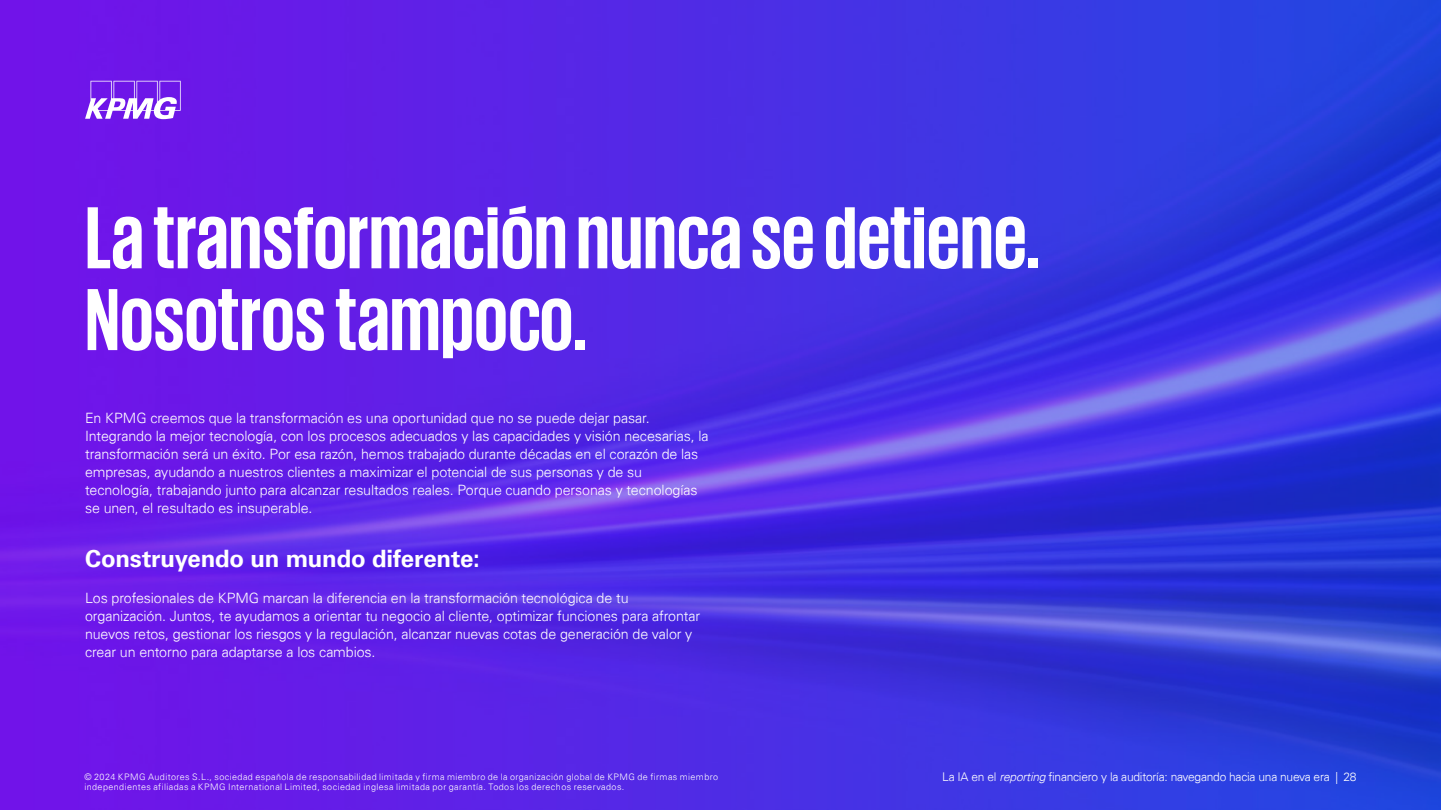
<style>
.page{position:relative;width:1441px;height:810px;background:#fff}
.page>*{position:absolute;margin:0;border:0;box-sizing:border-box;transform-origin:0 0}
.t1{font:700 90px/81.8px "KPMG";color:#fff}
.t2{font:700 24px "Univers 65";letter-spacing:-.01em;color:#fff}
.t3{font:300 14.25px/18px "Univers 45";letter-spacing:-.005em;color:#fff}
.t4{font:300 12px "Univers 45";letter-spacing:-.02em;color:#fff}
.t5{font:300 9px/10.8px "Univers 45";letter-spacing:.045em;color:#fff}
.s1{font-style:italic}
</style>
<div class="page">
<img style="left:0;top:0;width:1440px;height:810px">
<svg style="left:85px;top:81px;width:96px;height:38px"></svg>
<h1 class="t1" style="left:85px;top:194px;width:957px">La transformación nunca se detiene.<br>Nosotros tampoco.</h1>
<p class="t3" style="left:85px;top:409px;width:625px">En KPMG creemos que la transformación es una oportunidad que no se puede dejar pasar.<br>Integrando la mejor tecnología, con los procesos adecuados y las capacidades y visión necesarias, la transformación será un éxito. Por esa razón, hemos trabajado durante décadas en el corazón de las empresas, ayudando a nuestros clientes a maximizar el potencial de sus personas y de su tecnología, trabajando junto para alcanzar resultados reales. Porque cuando personas y tecnologías se unen, el resultado es insuperable.</p>
<h2 class="t2" style="left:85px;top:544px;width:396px">Construyendo un mundo diferente:</h2>
<p class="t3" style="left:85px;top:589px;width:616px">Los profesionales de KPMG marcan la diferencia en la transformación tecnológica de tu organización. Juntos, te ayudamos a orientar tu negocio al cliente, optimizar funciones para afrontar nuevos retos, gestionar los riesgos y la regulación, alcanzar nuevas cotas de generación de valor y crear un entorno para adaptarse a los cambios.</p>
<p class="t5" style="left:84px;top:771px;width:635px">© 2024 KPMG Auditores S.L., sociedad española de responsabilidad limitada y firma miembro de la organización global de KPMG de firmas miembro independientes afiliadas a KPMG International Limited, sociedad inglesa limitada por garantía. Todos los derechos reservados.</p>
<p class="t4" style="left:942px;top:770px;width:416px">La IA en el <span class="s1">reporting</span> financiero y la auditoría: navegando hacia una nueva era | 28</p>
</div>
